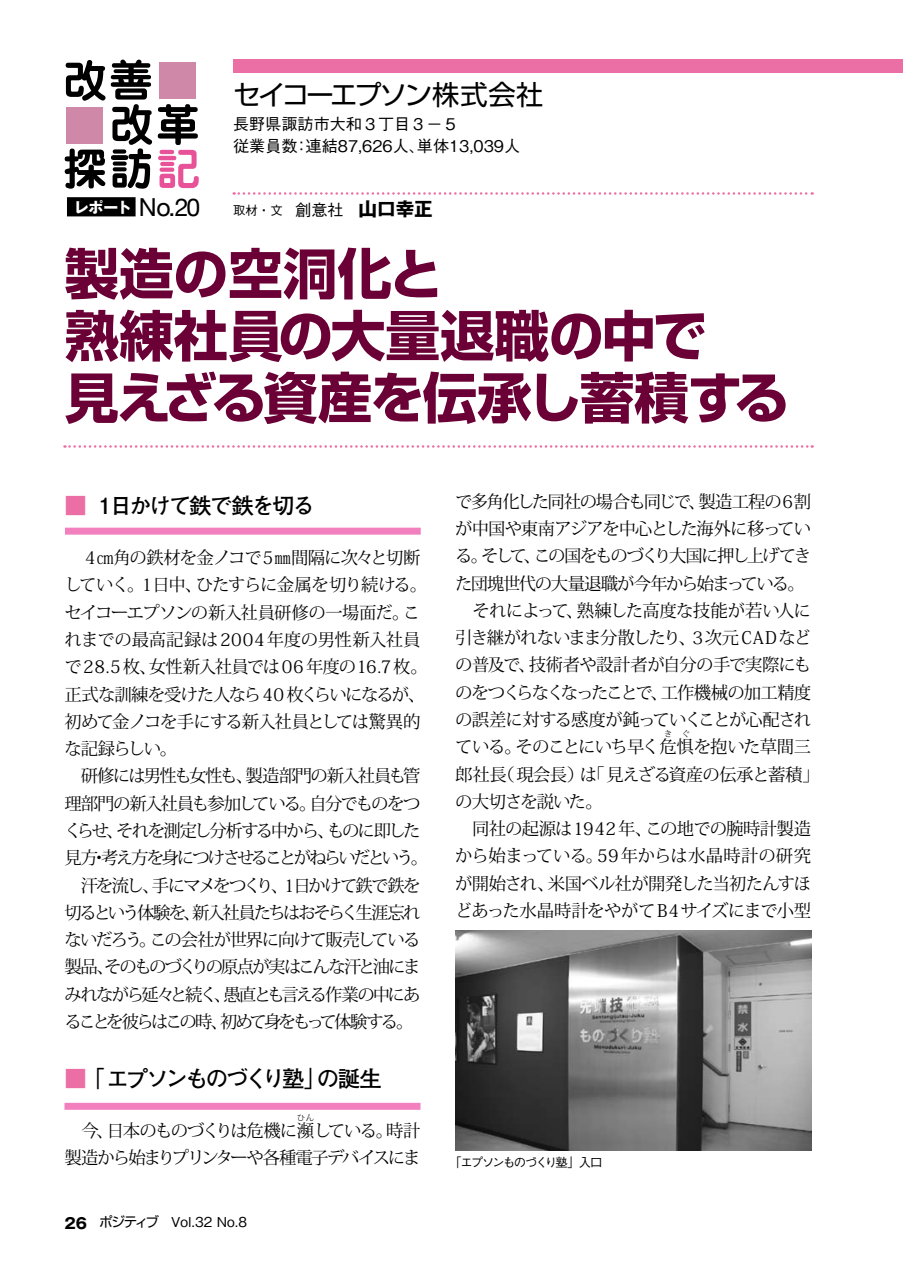
<style>
.page{position:relative;width:903px;height:1275px;background:#fff}
.page>*{position:absolute;margin:0;border:0;box-sizing:border-box;transform-origin:0 0}
.t1{font:700 54.6px/61.9px "Shin Go Pro";letter-spacing:-.01em;color:#6a0035}
.t2{font:27.3px "Shin Go Pro";letter-spacing:-.075em;color:#000}
.t3{font:24.85px "Helvetica Neue";color:#000}
.t4{font:700 22.4px "Futo Go B101 Pro";letter-spacing:-.105em;color:#000}
.t5{font:17.32px/27.3px "Koz Min Pro";letter-spacing:-.08em;color:#000}
.t6{font:17.32px/27.3px "Koz Min Pro";letter-spacing:-.04em;color:#000}
.t7{font:17.32px "Koz Min Pro";letter-spacing:-.105em;color:#000}
.t8{font:500 16.1px/22.4px "Gothic BBB Pro";color:#000}
.t9{font:500 13.65px "Gothic BBB Pro";color:#000}
.t10{font:500 12.42px "Gothic BBB Pro";letter-spacing:-.13em;color:#000}
.t11{font:8.75px "Koz Min Pro";color:#000}
.s1{font-family:"Gothic MB101 Pro";font-weight:700;font-size:14.88px;color:#fff}
.s2{font-size:16.1px}
.s3{font-family:"Gothic MB101 Pro";font-weight:700;font-size:18.55px}
.s4{color:#eb6ea5}
.s5{font-family:"Gothic MB101 Pro";font-weight:700;font-size:14.88px}
.s6{font-family:"Shin Go Pro";font-weight:400}
</style>
<div class="page">
<svg style="left:64px;top:59px;width:135px;height:130px"></svg>
<svg style="left:234px;top:192px;width:579px;height:3px"></svg>
<div style="left:65px;top:528px;width:356px;height:7px;background:#f280bf"></div>
<div style="left:233px;top:60px;width:670px;height:13px;background:#eb6ea5"></div>
<div style="left:68px;top:198px;width:67px;height:18px;background:#000"></div>
<div style="left:67px;top:197px;width:69px;height:19px;border:2px solid #000"></div>
<svg style="left:64px;top:445px;width:749px;height:3px"></svg>
<img style="left:455px;top:930px;width:356px;height:221px">
<div style="left:64px;top:1103px;width:356px;height:7px;background:#f280bf"></div>
<h2 class="t2" style="left:233px;top:72px;width:312px">セイコーエプソン株式会社</h2>
<p class="t8" style="left:233px;top:110px;width:288px">長野県諏訪市大和３丁目３－５<br>従業員数：連結87,626人、単体13,039人</p>
<h3 class="t3" style="left:74px;top:192px;width:128px"><span class="s1">レポート</span> No.20</h3>
<p class="t10" style="left:233px;top:200px;width:201px">取材・文 <span class="s2">創意社</span> <span class="s3">山口幸正</span></p>
<h1 class="t1" style="left:64px;top:237px;width:726px">製造の空洞化と<br>熟練社員の大量退職の中で<br>見えざる資産を伝承し蓄積する</h1>
<p class="t4" style="left:64px;top:487px;width:252px"><span class="s4">■</span> １日かけて鉄で鉄を切る</p>
<p class="t5" style="left:64px;top:543px;width:365px">　４㎝角の鉄材を金ノコで５㎜間隔に次々と切断していく。１日中、ひたすらに金属を切り続ける。セイコーエプソンの新入社員研修の一場面だ。これまでの最高記録は2004年度の男性新入社員で28.5枚、女性新入社員では06年度の16.7枚。正式な訓練を受けた人なら40 枚くらいになるが、初めて金ノコを手にする新入社員としては驚異的な記録らしい。<br>　研修には男性も女性も、製造部門の新入社員も管理部門の新入社員も参加している。自分でものをつくらせ、それを測定し分析する中から、ものに即した見方・考え方を身につけさせることがねらいだという。　汗を流し、手にマメをつくり、１日かけて鉄で鉄を切るという体験を、新入社員たちはおそらく生涯忘れないだろう。この会社が世界に向けて販売している製品、そのものづくりの原点が実はこんな汗と油にまみれながら延々と続く、愚直とも言える作業の中にあることを彼らはこの時、初めて身をもって体験する。</p>
<p class="t4" style="left:64px;top:1060px;width:319px"><span class="s4">■</span> 「エプソンものづくり塾」の誕生</p>
<p class="t5" style="left:64px;top:1116px;width:357px">　今、日本のものづくりは危機に瀕している。時計</p>
<p class="t11" style="left:297px;top:1111px;width:19px">ひん</p>
<p class="t7" style="left:64px;top:1146px;width:357px">製造から始まりプリンターや各種電子デバイスにま</p>
<p class="t9" style="left:64px;top:1211px;width:184px"><span class="s5">26</span> <span class="s6">ポジティブ</span> Vol.32 No.8</p>
<p class="t5" style="left:455px;top:487px;width:357px">で多角化した同社の場合も同じで、製造工程の６割が中国や東南アジアを中心とした海外に移っている。そして、この国をものづくり大国に押し上げてきた団塊世代の大量退職が今年から始まっている。　それによって、熟練した高度な技能が若い人に引き継がれないまま分散したり、３次元 CAD などの普及で、技術者や設計者が自分の手で実際にものをつくらなくなったことで、工作機械の加工精度の誤差に対する感度が鈍っていくことが心配されている。そのことにいち早く危惧を抱いた草間三</p>
<p class="t11" style="left:664px;top:727px;width:28px">き ぐ</p>
<p class="t6" style="left:455px;top:760px;width:366px">郎社長（現会長）は「見えざる資産の伝承と蓄積」の大切さを説いた。<br>　同社の起源は1942年、この地での腕時計製造から始まっている。59年からは水晶時計の研究が開始され、米国ベル社が開発した当初たんすほどあった水晶時計をやがてB4サイズにまで小型</p>
<p class="t10" style="left:449px;top:1152px;width:155px">「エプソンものづくり塾」入口</p>
</div>
